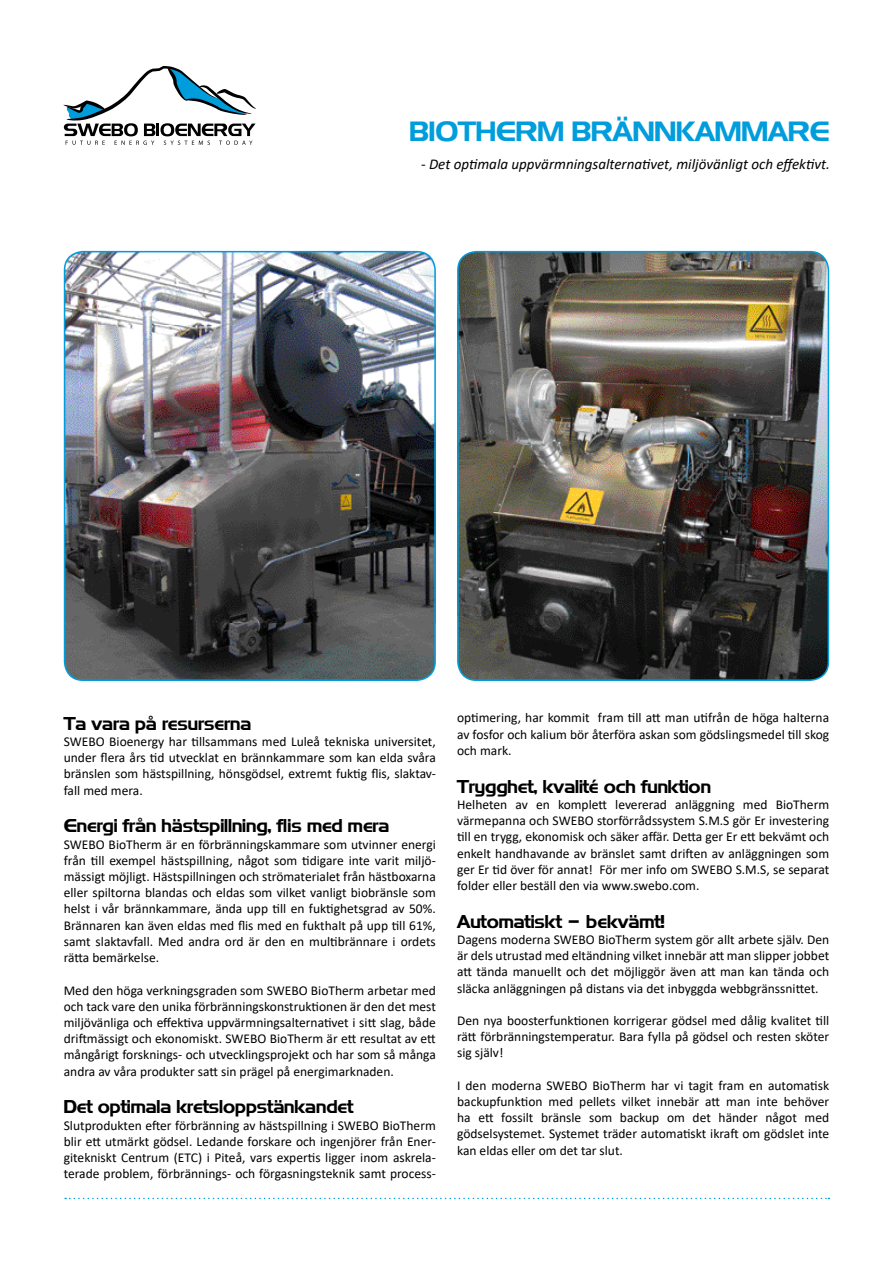
<style>
.page{position:relative;width:893px;height:1263px;background:#fff}
.page>*{position:absolute;margin:0;border:0;box-sizing:border-box;transform-origin:0 0}
.t1{font:27px "Longview";color:#009ddc}
.t2{font:18px "Longview";color:#000}
.t3{font:italic 15px "Calibri";color:#000}
.t4{font:13.5px/16.2px "Calibri";color:#000;text-align:justify}
</style>
<div class="page">
<svg style="left:63px;top:66px;width:193px;height:79px"></svg>
<svg style="left:65px;top:1198px;width:764px;height:1px"></svg>
<img style="left:458px;top:252px;width:370px;height:428px">
<div style="left:457px;top:251px;width:372px;height:430px;border:2px solid #009ddc;border-radius:19px"></div>
<img style="left:65px;top:252px;width:370px;height:428px">
<div style="left:64px;top:251px;width:372px;height:430px;border:2px solid #009ddc;border-radius:19px"></div>
<h1 class="t1" style="left:409px;top:115px;width:421px">BIOTHERM BRÄNNKAMMARE</h1>
<p class="t3" style="left:421px;top:154px;width:410px">- Det optimala uppvärmningsalternativet, miljövänligt och effektivt.</p>
<h2 class="t2" style="left:64px;top:712px;width:189px">Ta vara på resurserna</h2>
<p class="t4" style="left:64px;top:733px;width:374px">SWEBO Bioenergy har tillsammans med Luleå tekniska universitet, under flera års tid utvecklat en brännkammare som kan elda svåra bränslen som hästspillning, hönsgödsel, extremt fuktig flis, slaktav&shy;fall med mera.</p>
<h2 class="t2" style="left:64px;top:815px;width:327px">Energi från hästspillning, flis med mera</h2>
<p class="t4" style="left:64px;top:836px;width:374px">SWEBO BioTherm är en förbränningskammare som utvinner energi från till exempel hästspillning, något som tidigare inte varit miljö&shy;mässigt möjligt. Hästspillningen och strömaterialet från hästboxarna eller spiltorna blandas och eldas som vilket vanligt biobränsle som helst i vår brännkammare, ända upp till en fuktighetsgrad av 50%.<br>Brännaren kan även eldas med flis med en fukthalt på upp till 61%, samt slaktavfall. Med andra ord är den en multibrännare i ordets rätta bemärkelse.</p>
<p class="t4" style="left:64px;top:981px;width:374px">Med den höga verkningsgraden som SWEBO BioTherm arbetar med och tack vare den unika förbränningskonstruktionen är den det mest miljövänliga och effektiva uppvärmningsalternativet i sitt slag, både driftmässigt och ekonomiskt. SWEBO BioTherm är ett resultat av ett mångårigt forsknings- och utvecklingsprojekt och har som så många andra av våra produkter satt sin prägel på energimarknaden.</p>
<h2 class="t2" style="left:64px;top:1096px;width:291px">Det optimala kretsloppstänkandet</h2>
<p class="t4" style="left:64px;top:1116px;width:374px">Slutprodukten efter förbränning av hästspillning i SWEBO BioTherm blir ett utmärkt gödsel. Ledande forskare och ingenjörer från Ener&shy;gitekniskt Centrum (ETC) i Piteå, vars expertis ligger inom askrela&shy;terade problem, förbrännings- och förgasningsteknik samt process-</p>
<p class="t4" style="left:457px;top:709px;width:374px">optimering, har kommit fram till att man utifrån de höga halterna av fosfor och kalium bör återföra askan som gödslingsmedel till skog och mark.</p>
<h2 class="t2" style="left:457px;top:775px;width:255px">Trygghet, kvalité och funktion</h2>
<p class="t4" style="left:457px;top:796px;width:374px">Helheten av en komplett levererad anläggning med BioTherm värmepanna och SWEBO storförrådssystem S.M.S gör Er investering till en trygg, ekonomisk och säker affär. Detta ger Er ett bekvämt och enkelt handhavande av bränslet samt driften av anläggningen som ger Er tid över för annat! För mer info om SWEBO S.M.S, se separat folder eller beställ den via www.swebo.com.</p>
<h2 class="t2" style="left:457px;top:910px;width:209px">Automatiskt – bekvämt!</h2>
<p class="t4" style="left:457px;top:931px;width:374px">Dagens moderna SWEBO BioTherm system gör allt arbete själv. Den är dels utrustad med eltändning vilket innebär att man slipper jobbet att tända manuellt och det möjliggör även att man kan tända och släcka anläggningen på distans via det inbyggda webbgränssnittet.</p>
<p class="t4" style="left:457px;top:1012px;width:374px">Den nya boosterfunktionen korrigerar gödsel med dålig kvalitet till rätt förbränningstemperatur. Bara fylla på gödsel och resten sköter sig själv!</p>
<p class="t4" style="left:457px;top:1077px;width:374px">I den moderna SWEBO BioTherm har vi tagit fram en automatisk backupfunktion med pellets vilket innebär att man inte behöver ha ett fossilt bränsle som backup om det händer något med gödselsystemet. Systemet träder automatiskt ikraft om gödslet inte kan eldas eller om det tar slut.</p>
</div>
